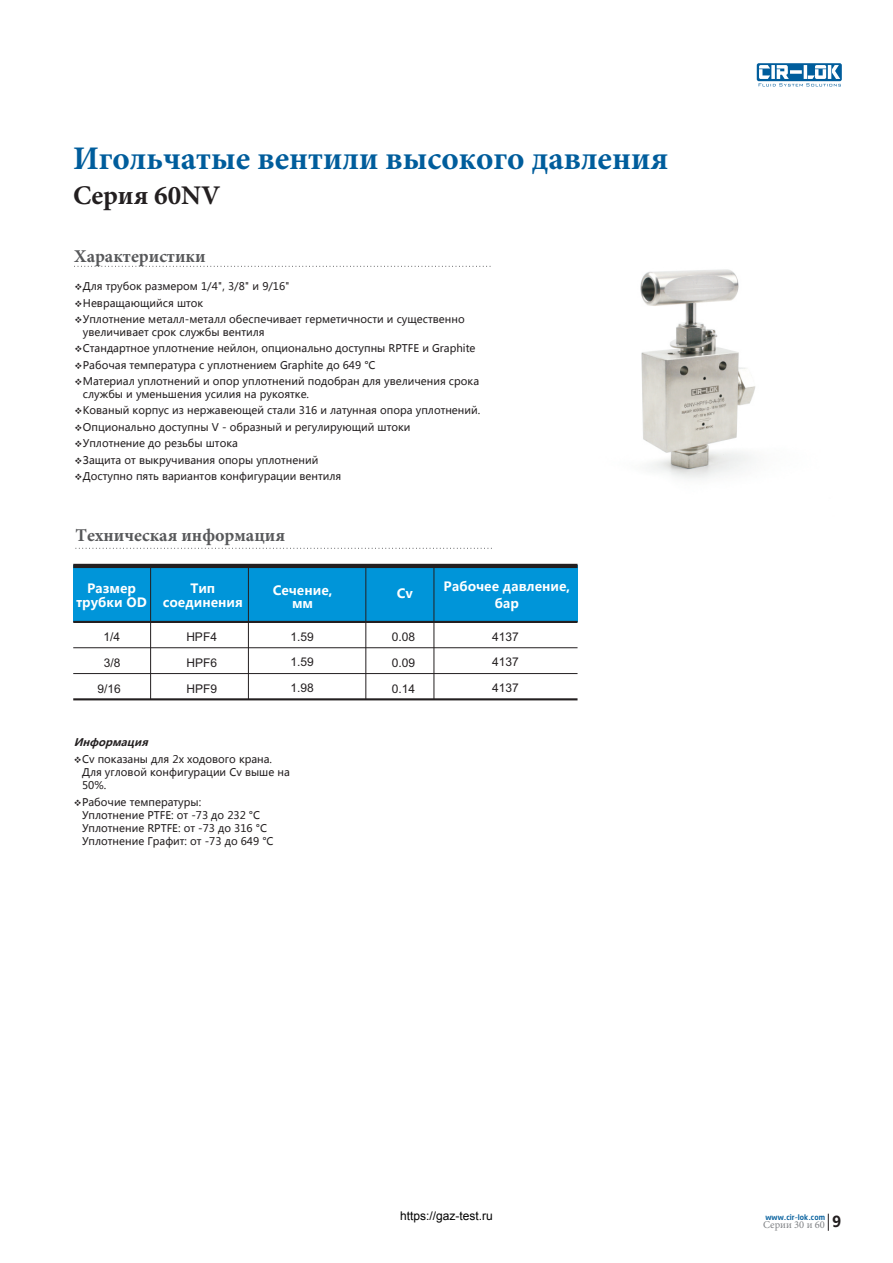
<style>
.page{position:relative;width:893px;height:1263px;background:#fff}
.page>*{position:absolute;margin:0;border:0;box-sizing:border-box;transform-origin:0 0}
.t1{font:700 33px "Minion Pro";color:#005d9c}
.t2{font:700 27px "Minion Pro";color:#231f20}
.t3{font:700 18px "Minion Pro";color:#57585a}
.t4{font:700 12.75px/13.5px "Microsoft Ya Hei";color:#fff;text-align:center}
.t5{font:12px/25.8px "Arial";color:#231f20;text-align:justify}
.t6{font:12px "Arial";color:#000}
.t7{font:10.5px/12.9px "Microsoft Ya Hei";color:#231f20}
.t8{font:10.5px "Minion Pro";color:#808285}
.t9{font:italic 700 10.5px "Microsoft Ya Hei";color:#231f20}
.t10{font:9px "Li Hei Pro";color:#005d9c}
.s1{font-family:"Microsoft Ya Hei";font-weight:700;font-size:15px;color:#231f20}
</style>
<div class="page">
<img style="left:640px;top:269px;width:116px;height:210px">
<svg style="left:74px;top:266px;width:417px;height:1px"></svg>
<svg style="left:75px;top:548px;width:417px;height:1px"></svg>
<div style="left:757px;top:63px;width:85px;height:18px;background:#005d9c;border-radius:2px"></div>
<svg style="left:759px;top:65px;width:82px;height:21px"></svg>
<svg style="left:828px;top:1214px;width:1px;height:17px"></svg>
<div style="left:73px;top:566px;width:504px;height:56px;background:#0095d9"></div>
<hr style="left:73px;top:621px;width:504px;height:2px;background:#231f20">
<hr style="left:73px;top:647px;width:504px;height:1px;background:#231f20">
<hr style="left:73px;top:673px;width:504px;height:1px;background:#231f20">
<hr style="left:73px;top:698px;width:504px;height:2px;background:#231f20">
<hr style="left:434px;top:566px;width:1px;height:133px;background:#231f20">
<hr style="left:365px;top:566px;width:1px;height:133px;background:#231f20">
<hr style="left:150px;top:566px;width:1px;height:133px;background:#231f20">
<hr style="left:73px;top:564px;width:504px;height:4px;background:#231f20">
<hr style="left:248px;top:566px;width:1px;height:133px;background:#231f20">
<h1 class="t1" style="left:73px;top:135px;width:597px">Игольчатые вентили высокого давления</h1>
<h2 class="t2" style="left:73px;top:177px;width:149px">Серия 60NV</h2>
<h3 class="t3" style="left:74px;top:243px;width:133px">Характеристики</h3>
<p class="t7" style="left:75px;top:280px;width:217px">❖Для трубок размером 1/4", 3/8" и 9/16"</p>
<p class="t7" style="left:75px;top:296px;width:130px">❖Невращающийся шток</p>
<p class="t7" style="left:83px;top:312px;width:383px;text-indent:-8px">❖Уплотнение металл-металл обеспечивает герметичности и существенно увеличивает срок службы вентиля</p>
<p class="t7" style="left:75px;top:342px;width:402px">❖Стандартное уплотнение нейлон, опционально доступны RPTFE и Graphite</p>
<p class="t7" style="left:75px;top:358px;width:303px">❖Рабочая температура с уплотнением Graphite до 649 °С</p>
<p class="t7" style="left:83px;top:374px;width:398px;text-indent:-8px">❖Материал уплотнений и опор уплотнений подобран для увеличения срока службы и уменьшения усилия на рукоятке.</p>
<p class="t7" style="left:75px;top:404px;width:407px">❖Кованый корпус из нержавеющей стали 316 и латунная опора уплотнений.</p>
<p class="t7" style="left:75px;top:420px;width:337px">❖Опционально доступны V - образный и регулирующий штоки</p>
<p class="t7" style="left:75px;top:437px;width:165px">❖Уплотнение до резьбы штока</p>
<p class="t7" style="left:75px;top:453px;width:245px">❖Защита от выкручивания опоры уплотнений</p>
<p class="t7" style="left:75px;top:470px;width:268px">❖Доступно пять вариантов конфигурации вентиля</p>
<h3 class="t3" style="left:75px;top:523px;width:211px">Техническая информация</h3>
<p class="t4" style="left:76px;top:581px;width:72px">Размер трубки OD</p>
<p class="t4" style="left:163px;top:581px;width:81px">Тип соединения</p>
<p class="t4" style="left:444px;top:578px;width:128px;line-height:16.2px">Рабочее давление, бар</p>
<p class="t4" style="left:273px;top:583px;width:61px">Сечение, мм</p>
<p class="t4" style="left:397px;top:586px;width:17px">Cv</p>
<p class="t5" style="left:104px;top:625px;width:18px">1/4</p>
<p class="t5" style="left:186px;top:625px;width:32px">HPF4</p>
<p class="t5" style="left:104px;top:651px;width:18px">3/8</p>
<p class="t5" style="left:186px;top:651px;width:32px">HPF6</p>
<p class="t5" style="left:97px;top:677px;width:25px">9/16</p>
<p class="t5" style="left:186px;top:677px;width:32px">HPF9</p>
<p class="t5" style="left:290px;top:624px;width:25px">1.59<br>1.59<br>1.98</p>
<p class="t5" style="left:392px;top:625px;width:25px">0.08<br>0.09<br>0.14</p>
<p class="t5" style="left:492px;top:624px;width:28px">4137<br>4137<br>4137</p>
<p class="t9" style="left:74px;top:735px;width:79px">Информация</p>
<p class="t7" style="left:82px;top:752px;width:209px;text-indent:-8px">❖Cv показаны для 2х ходового крана.<br>Для угловой конфигурации Cv выше на<br>50%.</p>
<p class="t7" style="left:82px;top:796px;width:193px;text-indent:-8px">❖Рабочие температуры:<br>Уплотнение PTFE: от -73 до 232 °С<br>Уплотнение RPTFE: от -73 до 316 °С<br>Уплотнение Графит: от -73 до 649 °С</p>
<p class="t6" style="left:400px;top:1207px;width:94px">https://gaz-test.ru</p>
<p class="t10" style="left:765px;top:1212px;width:77px">www.cir-lok.com <span class="s1">9</span></p>
<p class="t8" style="left:763px;top:1218px;width:63px">Серии 30 и 60</p>
</div>
